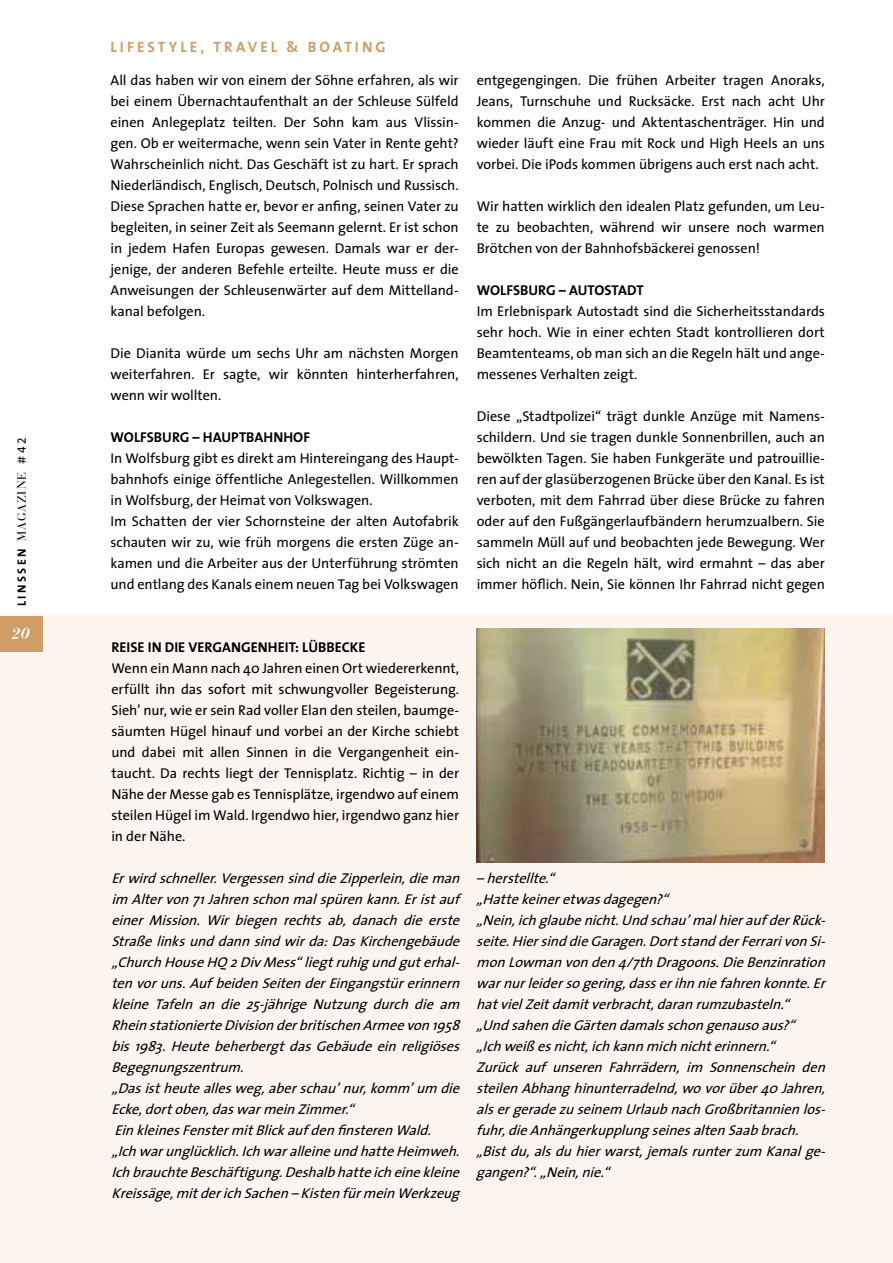
<style>
.page{position:relative;width:893px;height:1263px;background:#fff}
.page>*{position:absolute;margin:0;border:0;box-sizing:border-box;transform-origin:0 0}
.t1{font:italic 700 16.05px "Bauer Bodoni";color:#fff}
.t2{font:700 15px "The Sans";letter-spacing:.205em;color:#d09d66}
.t3{font:14.25px/21px "The Sans";letter-spacing:-.005em;color:#000;text-align:justify}
.t4{font:italic 14.25px/21px "The Sans";color:#000}
.t5{font:700 14.25px "The Sans";letter-spacing:.005em;color:#000}
.t6{font:12px "Bauer Bodoni";letter-spacing:.085em;color:#000}
.s1{font-family:"The Sans";font-weight:700}
.s2{font-family:"The Sans"}
.s3{font-family:"The Sans Expert"}
</style>
<div class="page">
<div style="left:0;top:616px;width:893px;height:647px;background:#fcf5ef"></div>
<img style="left:476px;top:628px;width:349px;height:234px">
<div style="left:0;top:616px;width:43px;height:36px;background:#d09d66"></div>
<p class="t6" style="left:15px;top:606px;width:170px;rotate:-90deg"><span class="s1">LINSSEN</span> magazine <span class="s2">#</span><span class="s3">42</span></p>
<p class="t1" style="left:12px;top:623px;width:19px">20</p>
<p class="t2" style="left:111px;top:35px;width:277px">LIFESTYLE, TRAVEL &amp; BOATING</p>
<p class="t3" style="left:110px;top:69px;width:350px">All das haben wir von einem der Söhne erfahren, als wir bei einem Übernachtaufenthalt an der Schleuse Sülfeld einen Anlegeplatz teilten. Der Sohn kam aus Vlissin&shy;gen. Ob er weitermache, wenn sein Vater in Rente geht?<br>Wahrscheinlich nicht. Das Geschäft ist zu hart. Er sprach N iederländisch, Englisch, Deutsch, Polnisch und Russisch.<br>Diese Sprachen hatte er, bevor er anfing, seinen Vater zu begleiten, in seiner Zeit als Seemann gelernt. Er ist schon in jedem Hafen Europas gewesen. Damals war er der&shy;jenige, der anderen Befehle erteilte. Heute muss er die Anweisungen der Schleusenwärter auf dem Mittelland&shy;kanal befolgen.</p>
<p class="t3" style="left:110px;top:342px;width:350px">Die Dianita würde um sechs Uhr am nächsten Morgen weiterfahren. Er sagte, wir könnten hinterherfahren, wenn wir wollten.</p>
<p class="t5" style="left:110px;top:425px;width:199px">WOLFSBURG – HAUPTBAHNHOF</p>
<p class="t3" style="left:111px;top:447px;width:350px;text-align:left">I n Wolfsburg gibt es direkt am Hintereingang des Haupt&shy;bahnhofs einige öffentliche Anlegestellen. Willkommen in Wolfsburg, der Heimat von Volkswagen.<br>I m Schatten der vier Schornsteine der alten Autofabrik schauten wir zu, wie früh morgens die ersten Züge an&shy;kamen und die Arbeiter aus der Unterführung strömten und entlang des Kanals einem neuen Tag bei Volkswagen</p>
<p class="t3" style="left:477px;top:69px;width:350px">entgegengingen. Die frühen Arbeiter tragen Anoraks, Jeans, Turnschuhe und Rucksäcke. Erst nach acht Uhr kommen die Anzug- und Aktentaschenträger. H in und wieder läuft eine Frau mit Rock und High Heels an uns vorbei. Die iPods kommen übrigens auch erst nach acht.</p>
<p class="t3" style="left:477px;top:195px;width:350px">Wir hatten wirklich den idealen Platz gefunden, um Leu&shy;te zu beobachten, während wir unsere noch warmen Brötchen von der Bahnhofsbäckerei genossen!</p>
<p class="t5" style="left:477px;top:278px;width:169px">WOLFSBURG – AUTOSTADT</p>
<p class="t3" style="left:477px;top:300px;width:350px">I m Erlebnispark Autostadt sind die Sicherheitsstandards sehr hoch. Wie in einer echten Stadt kontrollieren dort Beamtenteams, ob man sich an die Regeln hält und ange&shy;messenes Verhalten zeigt.</p>
<p class="t3" style="left:477px;top:405px;width:350px">Diese „Stadtpolizei“ trägt dunkle Anzüge mit Namens&shy;schildern. Und sie tragen dunkle Sonnenbrillen, auch an bewölkten Tagen. Sie haben Funkgeräte und patrouillie&shy;ren auf der glasüberzogenen Brücke über den Kanal. Es ist verboten, mit dem Fahrrad über diese Brücke zu fahren oder auf den Fußgängerlaufbändern herumzualbern. Sie sammeln Müll auf und beobachten jede Bewegung. Wer sich nicht an die Regeln hält, wird ermahnt – das aber immer höflich. Nein, Sie können I hr Fahrrad nicht gegen</p>
<p class="t5" style="left:111px;top:635px;width:255px">REISE IN DIE VERGANGENHEIT: LÜBBECKE</p>
<p class="t3" style="left:111px;top:657px;width:349px">Wenn ein Mann nach 40 Jahren einen Ort wiedererkennt, erfüllt ihn das sofort mit schwungvoller Begeisterung.<br>Sieh’ nur, wie er sein Rad voller Elan den steilen, baumge&shy;säumten H ügel hinauf und vorbei an der Kirche schiebt und dabei mit allen Sinnen in die Vergangenheit ein&shy;taucht. Da rechts liegt der Tennisplatz. Richtig – in der Nähe der Messe gab es Tennisplätze, irgendwo auf einem steilen H ügel im Wald. I rgendwo hier, irgendwo ganz hier in der Nähe.</p>
<p class="t4" style="left:111px;top:867px;width:354px">Erwirdschneller.VergessensinddieZipperlein,dieman im Altervon71Jahrenschonmalspürenkann.Eristauf einer Mission. Wir biegen rechts ab, danach die erste Straßelinksunddannsindwirda:DasKirchengebäude „ChurchHouseHQ 2DivMess“liegtruhigundguterhal&shy;tenvoruns.AufbeidenSeitenderEingangstürerinnern kleine Tafeln an die 25-jährige Nutzung durch die am RheinstationierteDivisionderbritischenArmeevon1958 bis1983.HeutebeherbergtdasGebäudeeinreligiöses Begegnungszentrum. „Dasistheuteallesweg,aberschau’nur,komm’um die Ecke,dortoben,daswarmeinZimmer.“ EinkleinesFenstermitBlickaufdenfinsterenWald. „Ichwarunglücklich.IchwaralleineundhatteHeimweh.<br>IchbrauchteBeschäftigung.Deshalbhatteicheinekleine Kreissäge,mitderichSachen–KistenfürmeinWerkzeug</p>
<p class="t4" style="left:476px;top:867px;width:355px">–herstellte.“<br>„Hattekeineretwasdagegen?“ „Nein,ichglaubenicht.Undschau’malhieraufderRück&shy;seite.HiersinddieGaragen.DortstandderFerrarivonSi&shy;monLowmanvonden4/7thDragoons.DieBenzinration warnurleidersogering,dasserihnniefahrenkonnte.Er hatvielZeitdamitverbracht,daranrumzubasteln.“ „UndsahendieGärtendamalsschongenausoaus?“ „Ichweißesnicht,ichkannmichnichterinnern.“ Zurück auf unseren Fahrrädern, im Sonnenschein den steilenAbhanghinunterradelnd,wovorüber40Jahren, alsergeradezuseinem UrlaubnachGroßbritannienlos&shy;fuhr,dieAnhängerkupplungseinesaltenSaabbrach. „Bistdu,alsduhierwarst,jemalsrunterzum Kanalge&shy;gangen?“.„Nein,nie.“</p>
</div>
